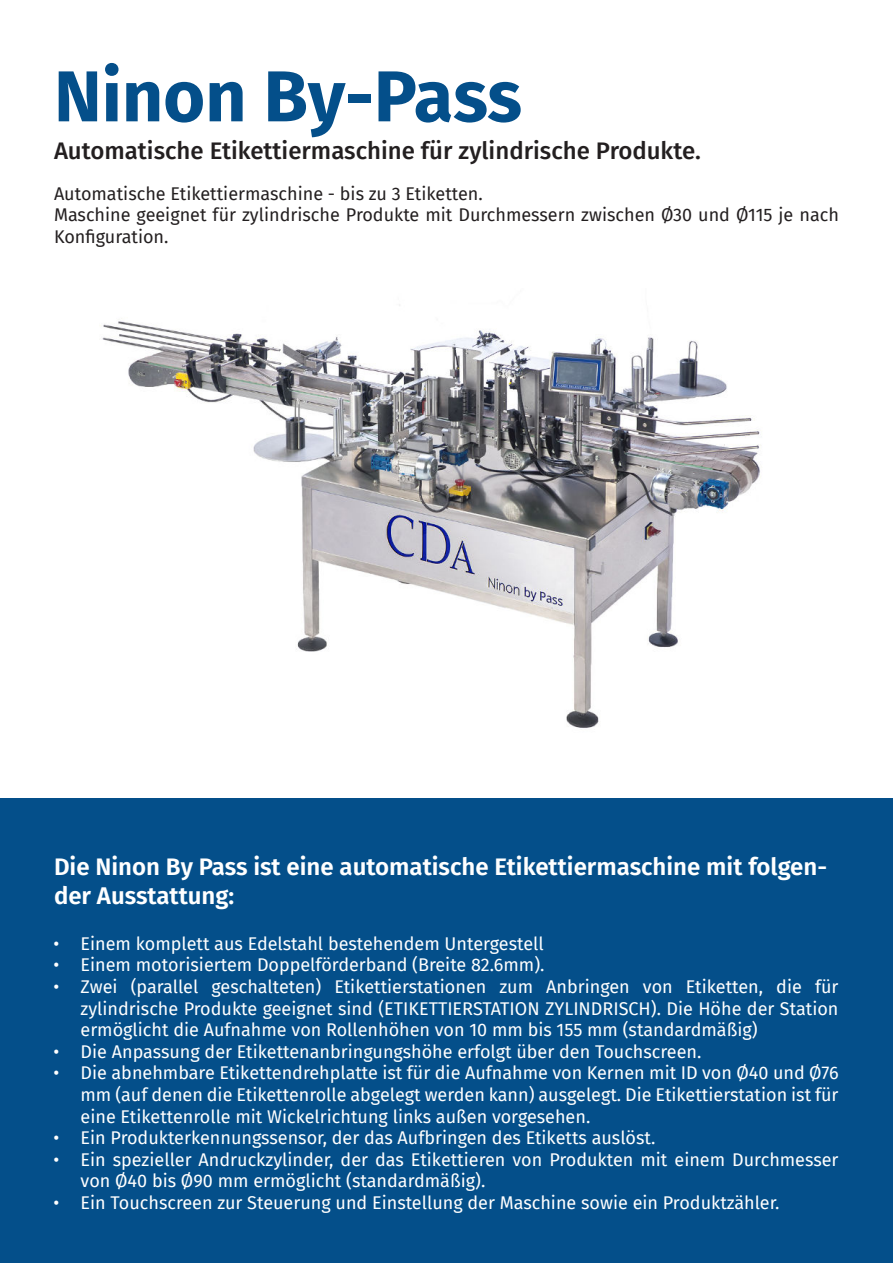
<style>
.page{position:relative;width:893px;height:1263px;background:#fff}
.page>*{position:absolute;margin:0;border:0;box-sizing:border-box;transform-origin:0 0}
.t1{font:700 72px "Fira Sans";color:#044f8a}
.t2{font:600 24px/28.8px "Fira Sans";color:#fff}
.t3{font:500 24px "Fira Sans";color:#231f20}
.t4{font:18px/21.6px "Fira Sans";color:#fff;text-align:justify}
.t5{font:18px/21.6px "Fira Sans";color:#231f20}
</style>
<div class="page">
<div style="left:0;top:799px;width:893px;height:464px;background:#044f8a"></div>
<img style="left:102px;top:304px;width:659px;height:424px">
<h1 class="t1" style="left:54px;top:46px;width:469px">Ninon By-Pass</h1>
<h2 class="t3" style="left:54px;top:134px;width:648px">Automatische Etikettiermaschine für zylindrische Produkte.</h2>
<p class="t5" style="left:54px;top:183px;width:786px">Automatische Etikettiermaschine - bis zu 3 Etiketten.<br>Maschine geeignet für zylindrische Produkte mit Durchmessern zwischen Ø30 und Ø115 je nach<br>Konfiguration.</p>
<h2 class="t2" style="left:54px;top:852px;width:775px">Die Ninon By Pass ist eine automatische Etikettiermaschine mit folgen&shy;der Ausstattung:</h2>
<p class="t4" style="left:54px;top:933px;width:492px">• Einem komplett aus Edelstahl bestehendem Untergestell</p>
<p class="t4" style="left:54px;top:954px;width:492px">• Einem motorisiertem Doppelförderband (Breite 82.6mm).</p>
<p class="t4" style="left:81px;top:976px;width:759px;text-indent:-27px">• Zwei (parallel geschalteten) Etikettierstationen zum Anbringen von Etiketten, die für zylindrische Produkte geeignet sind (ETIKETTIERSTATION ZYLINDRISCH). Die Höhe der Station ermöglicht die Aufnahme von Rollenhöhen von 10 mm bis 155 mm (standardmäßig)</p>
<p class="t4" style="left:54px;top:1041px;width:649px">• Die Anpassung der Etikettenanbringungshöhe erfolgt über den Touchscreen.</p>
<p class="t4" style="left:81px;top:1062px;width:759px;text-indent:-27px">• Die abnehmbare Etikettendrehplatte ist für die Aufnahme von Kernen mit ID von Ø40 und Ø76 mm (auf denen die Etikettenrolle abgelegt werden kann) ausgelegt. Die Etikettierstation ist für eine Etikettenrolle mit Wickelrichtung links außen vorgesehen.</p>
<p class="t4" style="left:54px;top:1127px;width:603px">• Ein Produkterkennungssensor, der das Aufbringen des Etiketts auslöst.</p>
<p class="t4" style="left:81px;top:1149px;width:759px;text-indent:-27px">• Ein spezieller Andruckzylinder, der das Etikettieren von Produkten mit einem Durchmesser von Ø40 bis Ø90 mm ermöglicht (standardmäßig).</p>
<p class="t4" style="left:54px;top:1192px;width:727px">• Ein Touchscreen zur Steuerung und Einstellung der Maschine sowie ein Produktzähler.</p>
</div>
